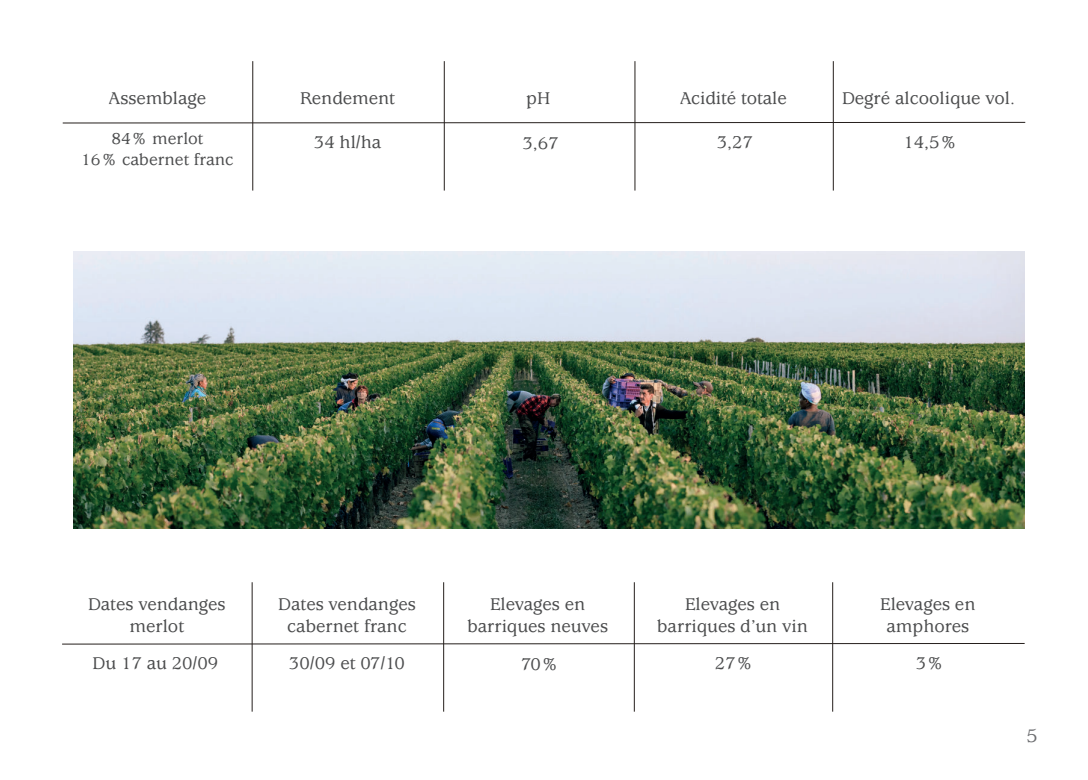
<style>
.page{position:relative;width:1088px;height:780px;background:#fff}
.page>*{position:absolute;margin:0;border:0;box-sizing:border-box;transform-origin:0 0}
.t1{font:500 20px "Usherwood";color:#6d6e71}
.t2{font:500 18.75px/22.5px "Usherwood";color:#4b4c4d;text-align:center}
.t3{font:500 17.5px/21px "Usherwood";color:#4b4c4d;text-align:center}
</style>
<div class="page">
<img style="left:74px;top:251px;width:950px;height:277px">
<svg style="left:62px;top:122px;width:964px;height:2px"></svg>
<hr style="left:252px;top:61px;width:1px;height:129px;background:#251f1c">
<hr style="left:444px;top:61px;width:1px;height:129px;background:#251f1c">
<hr style="left:634px;top:61px;width:1px;height:129px;background:#251f1c">
<hr style="left:833px;top:61px;width:1px;height:129px;background:#251f1c">
<svg style="left:62px;top:642px;width:963px;height:2px"></svg>
<hr style="left:252px;top:582px;width:1px;height:129px;background:#251f1c">
<hr style="left:443px;top:582px;width:1px;height:129px;background:#251f1c">
<hr style="left:634px;top:582px;width:1px;height:129px;background:#251f1c">
<hr style="left:832px;top:582px;width:1px;height:129px;background:#251f1c">
<p class="t2" style="left:109px;top:87px;width:99px">Assemblage</p>
<p class="t3" style="left:81px;top:128px;width:154px">84% merlot<br>16% cabernet franc</p>
<p class="t2" style="left:300px;top:87px;width:97px">Rendement</p>
<p class="t2" style="left:526px;top:87px;width:25px">pH</p>
<p class="t2" style="left:680px;top:87px;width:108px">Acidité totale</p>
<p class="t2" style="left:842px;top:87px;width:174px">Degré alcoolique vol.</p>
<p class="t2" style="left:314px;top:131px;width:69px">34 hl/ha</p>
<p class="t2" style="left:522px;top:132px;width:38px">3,67</p>
<p class="t2" style="left:717px;top:131px;width:38px">3,27</p>
<p class="t2" style="left:903px;top:131px;width:56px">14,5%</p>
<p class="t2" style="left:88px;top:593px;width:139px">Dates vendanges merlot</p>
<p class="t2" style="left:278px;top:593px;width:139px">Dates vendanges cabernet franc</p>
<p class="t2" style="left:467px;top:593px;width:142px">Elevages en barriques neuves</p>
<p class="t2" style="left:657px;top:593px;width:152px">Elevages en barriques d’un vin</p>
<p class="t2" style="left:880px;top:593px;width:97px">Elevages en amphores</p>
<p class="t2" style="left:93px;top:652px;width:127px">Du 17 au 20/09</p>
<p class="t2" style="left:289px;top:652px;width:118px">30/09 et 07/10</p>
<p class="t2" style="left:521px;top:653px;width:40px">70%</p>
<p class="t2" style="left:715px;top:652px;width:40px">27%</p>
<p class="t2" style="left:916px;top:652px;width:30px">3%</p>
<p class="t1" style="left:1026px;top:725px;width:13px">5</p>
</div>
